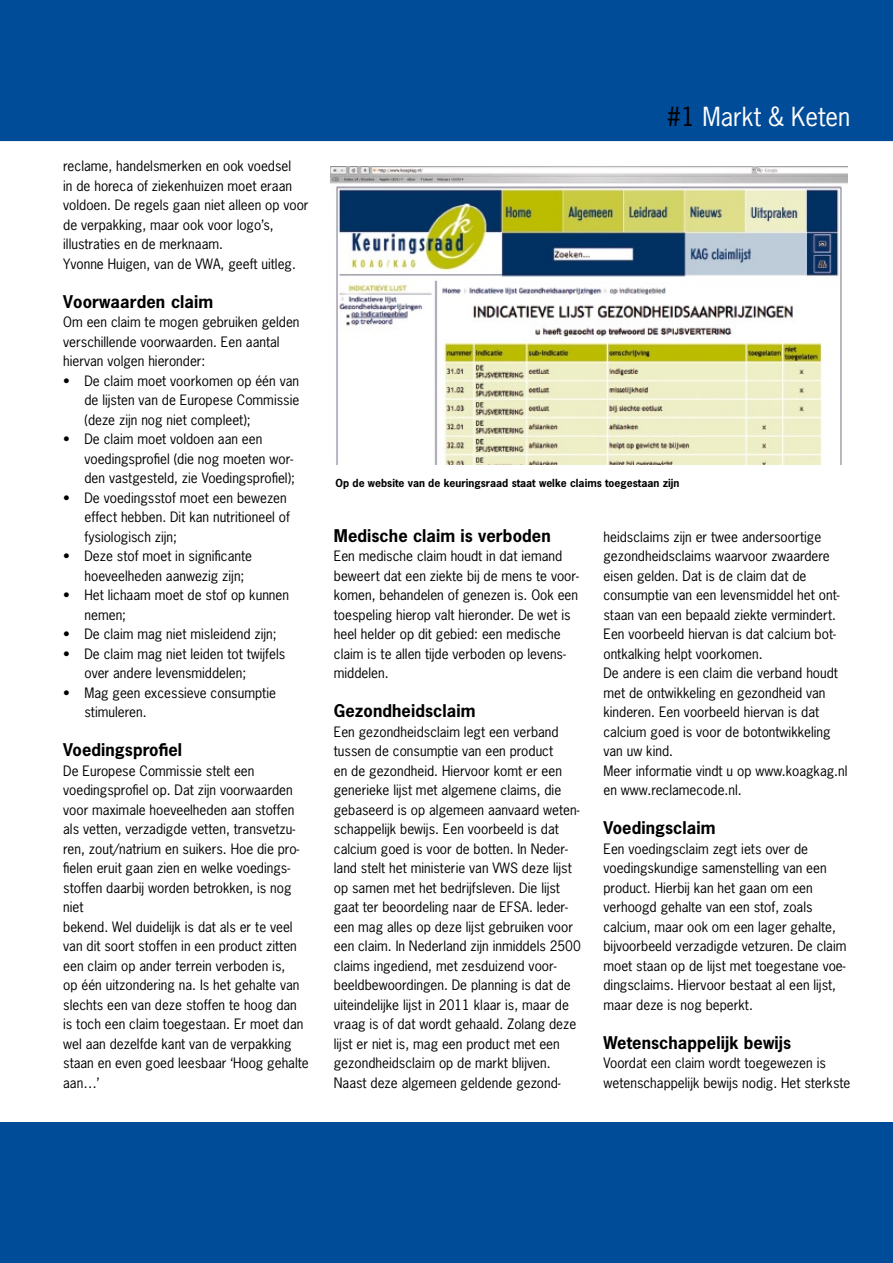
<style>
.page{position:relative;width:893px;height:1263px;background:#fff}
.page>*{position:absolute;margin:0;border:0;box-sizing:border-box;transform-origin:0 0}
.t1{font:24.75px "News Gothic";color:#fff}
.t2{font:700 16.5px "News Gothic";letter-spacing:.005em;color:#000}
.t3{font:13.5px/19.5px "News Gothic";color:#000}
.t4{font:700 10.5px "News Gothic";color:#000}
.s1{color:#000}
</style>
<div class="page">
<div style="left:0;top:0;width:893px;height:141px;background:#004c99"></div>
<img style="left:330px;top:167px;width:517px;height:297px">
<div style="left:0;top:1123px;width:893px;height:140px;background:#004c99"></div>
<p class="t3" style="left:63px;top:156px;width:247px">reclame, handelsmerken en ook voedsel<br>in de horeca of ziekenhuizen moet eraan voldoen. De regels gaan niet alleen op voor de verpakking, maar ook voor logo’s, illustraties en de merknaam.<br>Yvonne Huigen, van de VWA, geeft uitleg.</p>
<p class="t2" style="left:63px;top:290px;width:152px">Voorwaarden claim</p>
<p class="t3" style="left:63px;top:312px;width:238px">Om een claim te mogen gebruiken gelden verschillende voorwaarden. Een aantal hiervan volgen hieronder:</p>
<p class="t3" style="left:84px;top:371px;width:216px;text-align:justify;text-indent:-21px">• De claim moet voorkomen op één van de lijsten van de Europese Commissie (deze zijn nog niet compleet);</p>
<p class="t3" style="left:84px;top:429px;width:212px;text-indent:-21px">• De claim moet voldoen aan een voedingsprofiel (die nog moeten wor&shy;den vastgesteld, zie Voedingsprofiel);</p>
<p class="t3" style="left:84px;top:488px;width:207px;text-indent:-21px">• De voedingsstof moet een bewezen effect hebben. Dit kan nutritioneel of fysiologisch zijn;</p>
<p class="t3" style="left:84px;top:546px;width:169px;text-indent:-21px">• Deze stof moet in significante hoeveelheden aanwezig zijn;</p>
<p class="t3" style="left:84px;top:585px;width:206px;text-indent:-21px">• Het lichaam moet de stof op kunnen nemen;</p>
<p class="t3" style="left:63px;top:624px;width:215px">• De claim mag niet misleidend zijn;</p>
<p class="t3" style="left:84px;top:644px;width:202px;text-indent:-21px">• De claim mag niet leiden tot twijfels over andere levensmiddelen;</p>
<p class="t3" style="left:84px;top:683px;width:193px;text-indent:-21px">• Mag geen excessieve consumptie stimuleren.</p>
<p class="t2" style="left:63px;top:739px;width:120px">Voedingsprofiel</p>
<p class="t3" style="left:63px;top:761px;width:247px">De Europese Commissie stelt een voedingsprofiel op. Dat zijn voorwaarden voor maximale hoeveelheden aan stoffen als vetten, verzadigde vetten, transvetzu&shy;ren, zout/natrium en suikers. Hoe die pro&shy;fielen eruit gaan zien en welke voedings&shy;stoffen daarbij worden betrokken, is nog niet<br>bekend. Wel duidelijk is dat als er te veel van dit soort stoffen in een product zitten een claim op ander terrein verboden is,<br>op één uitzondering na. Is het gehalte van slechts een van deze stoffen te hoog dan is toch een claim toegestaan. Er moet dan wel aan dezelfde kant van de verpakking staan en even goed leesbaar ‘Hoog gehalte aan…’</p>
<h1 class="t1" style="left:667px;top:101px;width:185px"><span class="s1">#1</span> Markt &amp; Keten</h1>
<p class="t4" style="left:336px;top:476px;width:345px">Op de website van de keuringsraad staat welke claims toegestaan zijn</p>
<p class="t2" style="left:334px;top:524px;width:218px">Medische claim is verboden</p>
<p class="t3" style="left:334px;top:546px;width:247px">Een medische claim houdt in dat iemand beweert dat een ziekte bij de mens te voor&shy;komen, behandelen of genezen is. Ook een toespeling hierop valt hieronder. De wet is heel helder op dit gebied: een medische claim is te allen tijde verboden op levens&shy;middelen.</p>
<p class="t2" style="left:334px;top:700px;width:143px">Gezondheidsclaim</p>
<p class="t3" style="left:334px;top:722px;width:248px">Een gezondheidsclaim legt een verband tussen de consumptie van een product<br>en de gezondheid. Hiervoor komt er een generieke lijst met algemene claims, die gebaseerd is op algemeen aanvaard weten&shy;schappelijk bewijs. Een voorbeeld is dat calcium goed is voor de botten. In Neder&shy;land stelt het ministerie van VWS deze lijst op samen met het bedrijfsleven. Die lijst gaat ter beoordeling naar de EFSA. Ieder&shy;een mag alles op deze lijst gebruiken voor een claim. In Nederland zijn inmiddels 2500 claims ingediend, met zesduizend voor&shy;beeldbewoordingen. De planning is dat de uiteindelijke lijst in 2011 klaar is, maar de vraag is of dat wordt gehaald. Zolang deze lijst er niet is, mag een product met een gezondheidsclaim op de markt blijven.<br>Naast deze algemeen geldende gezond-</p>
<p class="t3" style="left:603px;top:527px;width:246px">heidsclaims zijn er twee andersoortige gezondheidsclaims waarvoor zwaardere eisen gelden. Dat is de claim dat de consumptie van een levensmiddel het ont&shy;staan van een bepaald ziekte vermindert.<br>Een voorbeeld hiervan is dat calcium bot&shy;ontkalking helpt voorkomen.<br>De andere is een claim die verband houdt met de ontwikkeling en gezondheid van kinderen. Een voorbeeld hiervan is dat calcium goed is voor de botontwikkeling van uw kind.<br>Meer informatie vindt u op www.koagkag.nl en www.reclamecode.nl.</p>
<p class="t2" style="left:603px;top:817px;width:114px">Voedingsclaim</p>
<p class="t3" style="left:603px;top:839px;width:244px">Een voedingsclaim zegt iets over de voedingskundige samenstelling van een product. Hierbij kan het gaan om een verhoogd gehalte van een stof, zoals calcium, maar ook om een lager gehalte, bijvoorbeeld verzadigde vetzuren. De claim moet staan op de lijst met toegestane voe&shy;dingsclaims. Hiervoor bestaat al een lijst, maar deze is nog beperkt.</p>
<p class="t2" style="left:603px;top:1031px;width:189px">Wetenschappelijk bewijs</p>
<p class="t3" style="left:603px;top:1053px;width:248px">Voordat een claim wordt toegewezen is wetenschappelijk bewijs nodig. Het sterkste</p>
</div>
